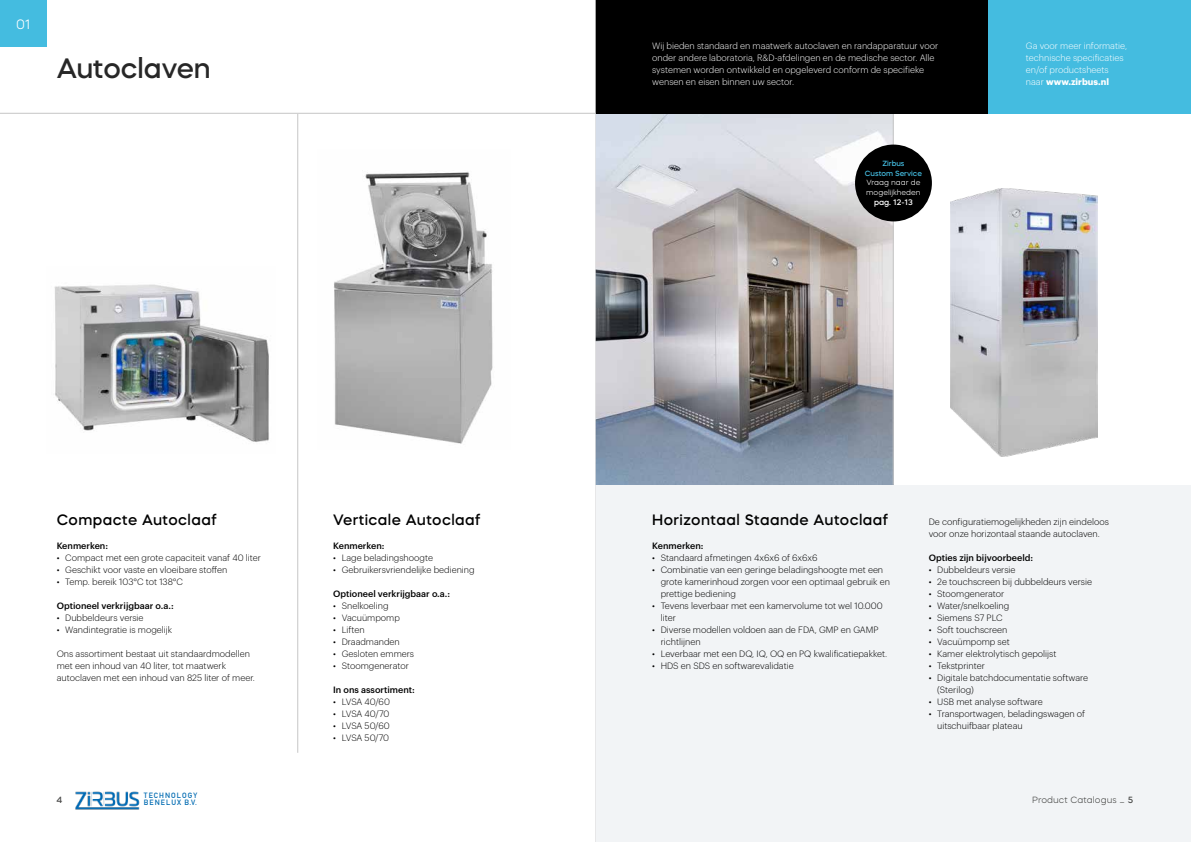
<style>
.page{position:relative;width:1191px;height:842px;background:#fff}
.page>*{position:absolute;margin:0;border:0;box-sizing:border-box;transform-origin:0 0}
.t1{font:500 28px "Mazzard H";color:#272727}
.t2{font:500 15px "Mazzard H";letter-spacing:.03em;color:#000}
.t3{font:300 13.5px "Mazzard H";color:#fff}
.t4{font:300 9px/12px "Graphik";color:#000}
.t5{font:300 9px/12px "Graphik";color:#fff}
.t6{font:500 9px "Graphik";color:#000}
.t7{font:300 9px "Mazzard H";letter-spacing:.01em;color:#4a4a49}
.t8{font:500 9px "Mazzard H";color:#4a4a49}
.t9{font:500 8px "Mazzard H";color:#fff}
.t10{font:300 7.5px/9.5px "Mazzard H";color:#fff}
.t11{font:700 7.5px/7px "DIN Alternate";letter-spacing:.14em;color:#006bb2}
.t12{font:500 7.5px/9.5px "Mazzard H";color:#44bce0;text-align:center}
.s1{font-weight:700}
.s2{font-weight:500}
</style>
<div class="page">
<div style="left:595px;top:485px;width:596px;height:357px;background:#f2f4f6"></div>
<img style="left:75px;top:791px;width:65px;height:19px">
<div style="left:0;top:0;width:47px;height:47px;background:#44bce0"></div>
<img style="left:334px;top:172px;width:159px;height:272px">
<hr style="left:297px;top:114px;width:1px;height:639px;background:#c6c6c6">
<img style="left:950px;top:188px;width:147px;height:268px">
<img style="left:596px;top:113px;width:297px;height:372px">
<hr style="left:893px;top:113px;width:1px;height:372px;background:#c6c6c6">
<img style="left:54px;top:284px;width:215px;height:158px">
<div style="left:595px;top:0;width:393px;height:113px;background:#000"></div>
<div style="left:988px;top:0;width:203px;height:113px;background:#44bce0"></div>
<div style="left:855px;top:145px;width:77px;height:76px;background:#000;border-radius:50%"></div>
<hr style="left:0;top:113px;width:595px;height:1px;background:#c6c6c6">
<hr style="left:595px;top:0;width:1px;height:842px;background:#e3e3e3">
<h3 class="t3" style="left:16px;top:15px;width:16px">01</h3>
<h1 class="t1" style="left:57px;top:50px;width:156px">Autoclaven</h1>
<p class="t5" style="left:652px;top:39px;width:287px">Wij bieden standaard en maatwerk autoclaven en randapparatuur voor onder andere laboratoria, R&amp;D-afdelingen en de medische sector. Alle systemen worden ontwikkeld en opgeleverd conform de specifieke wensen en eisen binnen uw sector.</p>
<p class="t12" style="left:865px;top:159px;width:58px">Zirbus<br>Custom Service</p>
<p class="t10" style="left:866px;top:178px;width:56px">Vraag naar de mogelijkheden</p>
<p class="t9" style="left:874px;top:197px;width:40px">pag. 12-13</p>
<p class="t5" style="left:1026px;top:39px;width:103px">Ga voor meer informatie, technische specificaties en/of productsheets naar <span class="s1">www.zirbus.nl</span></p>
<h2 class="t2" style="left:57px;top:510px;width:161px">Compacte Autoclaaf</h2>
<p class="t6" style="left:57px;top:539px;width:53px">Kenmerken:</p>
<p class="t4" style="left:57px;top:551px;width:206px">• Compact met een grote capaciteit vanaf 40 liter</p>
<p class="t4" style="left:57px;top:563px;width:172px">• Geschikt voor vaste en vloeibare stoffen</p>
<p class="t4" style="left:57px;top:575px;width:128px">• Temp. bereik 103°C tot 138°C</p>
<p class="t6" style="left:57px;top:599px;width:118px">Optioneel verkrijgbaar o.a.:</p>
<p class="t4" style="left:57px;top:611px;width:88px">• Dubbeldeurs versie</p>
<p class="t4" style="left:57px;top:623px;width:117px">• Wandintegratie is mogelijk</p>
<p class="t4" style="left:57px;top:647px;width:200px">Ons assortiment bestaat uit standaardmodellen met een inhoud van 40 liter, tot maatwerk autoclaven met een inhoud van 825 liter of meer.</p>
<h2 class="t2" style="left:333px;top:510px;width:149px">Verticale Autoclaaf</h2>
<p class="t6" style="left:333px;top:539px;width:53px">Kenmerken:</p>
<p class="t4" style="left:333px;top:551px;width:101px">• Lage beladingshoogte</p>
<p class="t4" style="left:333px;top:563px;width:143px">• Gebruikersvriendelijke bediening</p>
<p class="t6" style="left:333px;top:587px;width:118px">Optioneel verkrijgbaar o.a.:</p>
<p class="t4" style="left:333px;top:599px;width:57px">• Snelkoeling</p>
<p class="t4" style="left:333px;top:611px;width:68px">• Vacuümpomp</p>
<p class="t4" style="left:333px;top:623px;width:33px">• Liften</p>
<p class="t4" style="left:333px;top:635px;width:68px">• Draadmanden</p>
<p class="t4" style="left:333px;top:647px;width:82px">• Gesloten emmers</p>
<p class="t4" style="left:333px;top:659px;width:77px">• Stoomgenerator</p>
<p class="t6" style="left:333px;top:683px;width:83px">In ons assortiment:</p>
<p class="t4" style="left:333px;top:695px;width:58px">• LVSA 40/60</p>
<p class="t4" style="left:333px;top:707px;width:58px">• LVSA 40/70</p>
<p class="t4" style="left:333px;top:719px;width:58px">• LVSA 50/60</p>
<p class="t4" style="left:333px;top:731px;width:57px">• LVSA 50/70</p>
<h2 class="t2" style="left:652px;top:510px;width:237px">Horizontaal Staande Autoclaaf</h2>
<p class="t6" style="left:652px;top:539px;width:53px">Kenmerken:</p>
<p class="t4" style="left:652px;top:551px;width:167px">• Standaard afmetingen 4x6x6 of 6x6x6</p>
<p class="t4" style="left:660px;top:563px;width:231px;text-indent:-9px">• Combinatie van een geringe beladingshoogte met een grote kamerinhoud zorgen voor een optimaal gebruik en prettige bediening</p>
<p class="t4" style="left:660px;top:599px;width:223px;text-indent:-9px">• Tevens leverbaar met een kamervolume tot wel 10.000 liter</p>
<p class="t4" style="left:660px;top:623px;width:219px;text-indent:-9px">• Diverse modellen voldoen aan de FDA, GMP en GAMP richtlijnen</p>
<p class="t4" style="left:652px;top:647px;width:237px">• Leverbaar met een DQ, IQ, OQ en PQ kwalificatiepakket.</p>
<p class="t4" style="left:652px;top:659px;width:143px">• HDS en SDS en softwarevalidatie</p>
<p class="t4" style="left:928px;top:515px;width:182px">De configuratiemogelijkheden zijn eindeloos voor onze horizontaal staande autoclaven.</p>
<p class="t6" style="left:928px;top:551px;width:106px">Opties zijn bijvoorbeeld:</p>
<p class="t4" style="left:928px;top:563px;width:88px">• Dubbeldeurs versie</p>
<p class="t4" style="left:928px;top:575px;width:165px">• 2e touchscreen bij dubbeldeurs versie</p>
<p class="t4" style="left:928px;top:587px;width:77px">• Stoomgenerator</p>
<p class="t4" style="left:928px;top:599px;width:82px">• Water/snelkoeling</p>
<p class="t4" style="left:928px;top:611px;width:75px">• Siemens S7 PLC</p>
<p class="t4" style="left:928px;top:623px;width:80px">• Soft touchscreen</p>
<p class="t4" style="left:928px;top:635px;width:83px">• Vacuümpomp set</p>
<p class="t4" style="left:928px;top:647px;width:129px">• Kamer elektrolytisch gepolijst</p>
<p class="t4" style="left:928px;top:659px;width:58px">• Tekstprinter</p>
<p class="t4" style="left:937px;top:671px;width:152px;text-indent:-9px">• Digitale batchdocumentatie software (Sterilog)</p>
<p class="t4" style="left:928px;top:695px;width:116px">• USB met analyse software</p>
<p class="t4" style="left:937px;top:707px;width:150px;text-indent:-9px">• Transportwagen, beladingswagen of uitschuifbaar plateau</p>
<p class="t11" style="left:144px;top:791px;width:55px">TECHNOLOGY<br>BENELUX B.V.</p>
<p class="t8" style="left:57px;top:794px;width:7px">4</p>
<p class="t7" style="left:1032px;top:795px;width:103px">Product Catalogus – <span class="s2">5</span></p>
</div>
